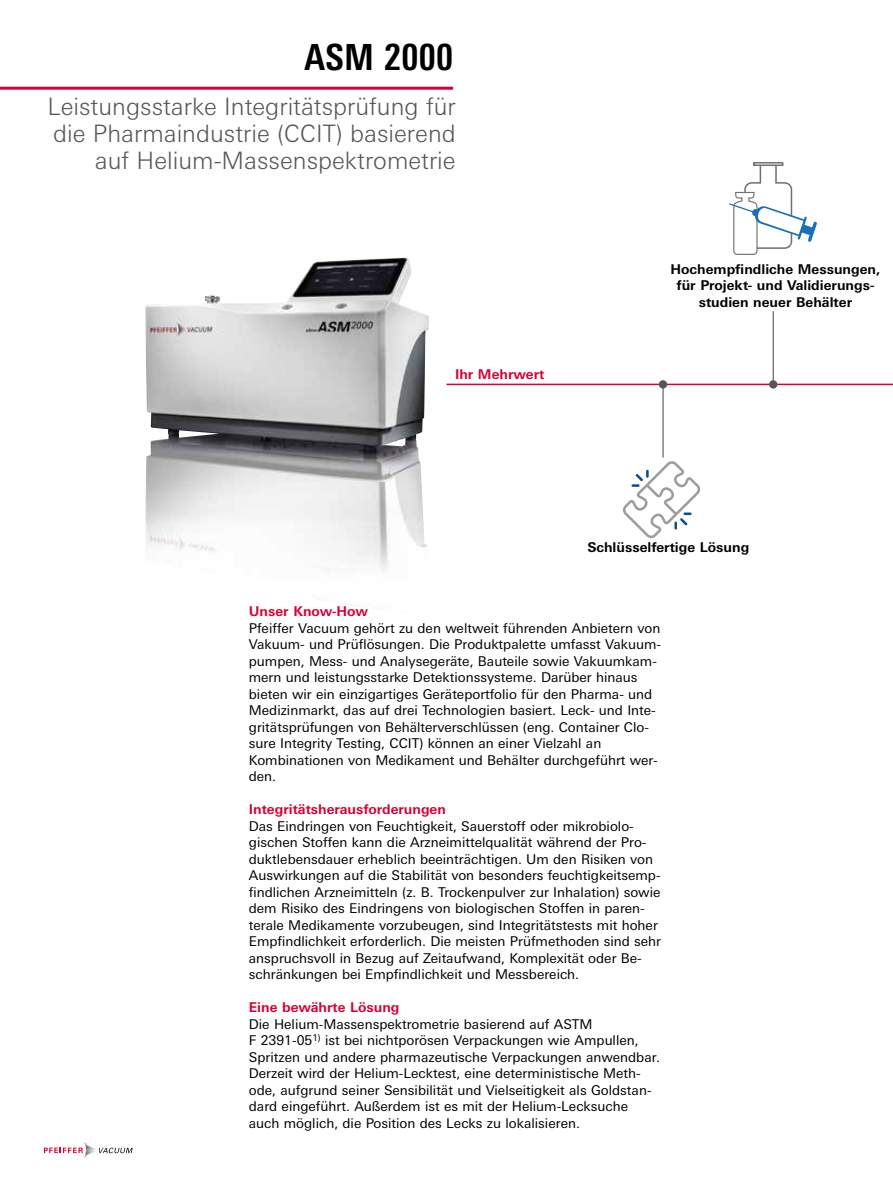
<style>
.page{position:relative;width:893px;height:1191px;background:#fff}
.page>*{position:absolute;margin:0;border:0;box-sizing:border-box;transform-origin:0 0}
.t1{font:700 condensed 36px "Univers Next Pro";letter-spacing:.01em;color:#000}
.t2{font:300 24px/27px "Univers Next W1 G";color:#565656;text-align:right}
.t3{font:13.5px/16.5px "Univers Next W1 G";color:#000}
.t4{font:700 13.5px/16.5px "Univers Next W1 G";color:#000;text-align:center}
.t5{font:700 13.5px "Univers Next W1 G";color:#d80035}
</style>
<div class="page">
<hr style="left:446px;top:384px;width:447px;height:1px;background:#d80035">
<hr style="left:662px;top:384px;width:2px;height:73px;background:#565656">
<div style="left:659px;top:380px;width:8px;height:8px;background:#565656;border-radius:50%"></div>
<hr style="left:0;top:87px;width:453px;height:3px;background:#d80035">
<svg style="left:44px;top:1142px;width:89px;height:15px"></svg>
<hr style="left:773px;top:311px;width:1px;height:73px;background:#565656">
<div style="left:769px;top:380px;width:8px;height:8px;background:#565656;border-radius:50%"></div>
<img style="left:145px;top:257px;width:284px;height:315px">
<svg style="left:623px;top:461px;width:78px;height:78px"></svg>
<hr style="left:753px;top:162px;width:30px;height:4px;background:#767675">
<svg style="left:729px;top:163px;width:88px;height:92px"></svg>
<h1 class="t1" style="left:305px;top:35px;width:150px">ASM 2000</h1>
<h2 class="t2" style="left:47px;top:93px;width:410px">Leistungsstarke Integritätsprüfung für die Pharmaindustrie (CCIT) basierend auf Helium-Massenspektrometrie</h2>
<p class="t5" style="left:455px;top:366px;width:91px">Ihr Mehrwert</p>
<p class="t4" style="left:670px;top:261px;width:211px">Hochempfindliche Messungen, für Projekt- und Validierungs&shy;studien neuer Behälter</p>
<p class="t4" style="left:587px;top:538px;width:163px">Schlüsselfertige Lösung</p>
<p class="t5" style="left:249px;top:603px;width:121px">Unser Know-How</p>
<p class="t3" style="left:249px;top:619px;width:414px">Pfeiffer Vacuum gehört zu den weltweit führenden Anbietern von Vakuum- und Prüflösungen. Die Produktpalette umfasst Vakuum&shy;pumpen, Mess- und Analysegeräte, Bauteile sowie Vakuumkam&shy;mern und leistungsstarke Detektionssysteme. Darüber hinaus bieten wir ein einzigartiges Geräteportfolio für den Pharma- und Medizinmarkt, das auf drei Technologien basiert. Leck- und Inte&shy;gritätsprüfungen von Behälterverschlüssen (eng. Container Clo&shy;sure Integrity Testing, CCIT) können an einer Vielzahl an Kombinationen von Medikament und Behälter durchgeführt wer&shy;den.</p>
<p class="t5" style="left:249px;top:801px;width:199px">Integritätsherausforderungen</p>
<p class="t3" style="left:249px;top:817px;width:414px">Das Eindringen von Feuchtigkeit, Sauerstoff oder mikrobiolo&shy;gischen Stoffen kann die Arzneimittelqualität während der Pro&shy;duktlebensdauer erheblich beeinträchtigen. Um den Risiken von Auswirkungen auf die Stabilität von besonders feuchtigkeitsemp&shy;findlichen Arzneimitteln (z. B. Trockenpulver zur Inhalation) sowie dem Risiko des Eindringens von biologischen Stoffen in paren&shy;terale Medikamente vorzubeugen, sind Integritätstests mit hoher Empfindlichkeit erforderlich. Die meisten Prüfmethoden sind sehr anspruchsvoll in Bezug auf Zeitaufwand, Komplexität oder Be&shy;schränkungen bei Empfindlichkeit und Messbereich.</p>
<p class="t5" style="left:249px;top:999px;width:152px">Eine bewährte Lösung</p>
<p class="t3" style="left:249px;top:1015px;width:413px">Die Helium-Massenspektrometrie basierend auf ASTM<br>F 2391-05<sup>1)</sup> ist bei nichtporösen Verpackungen wie Ampullen, Spritzen und andere pharmazeutische Verpackungen anwendbar.<br>Derzeit wird der Helium-Lecktest, eine deterministische Meth&shy;ode, aufgrund seiner Sensibilität und Vielseitigkeit als Goldstan&shy;dard eingeführt. Außerdem ist es mit der Helium-Lecksuche auch möglich, die Position des Lecks zu lokalisieren.</p>
</div>
